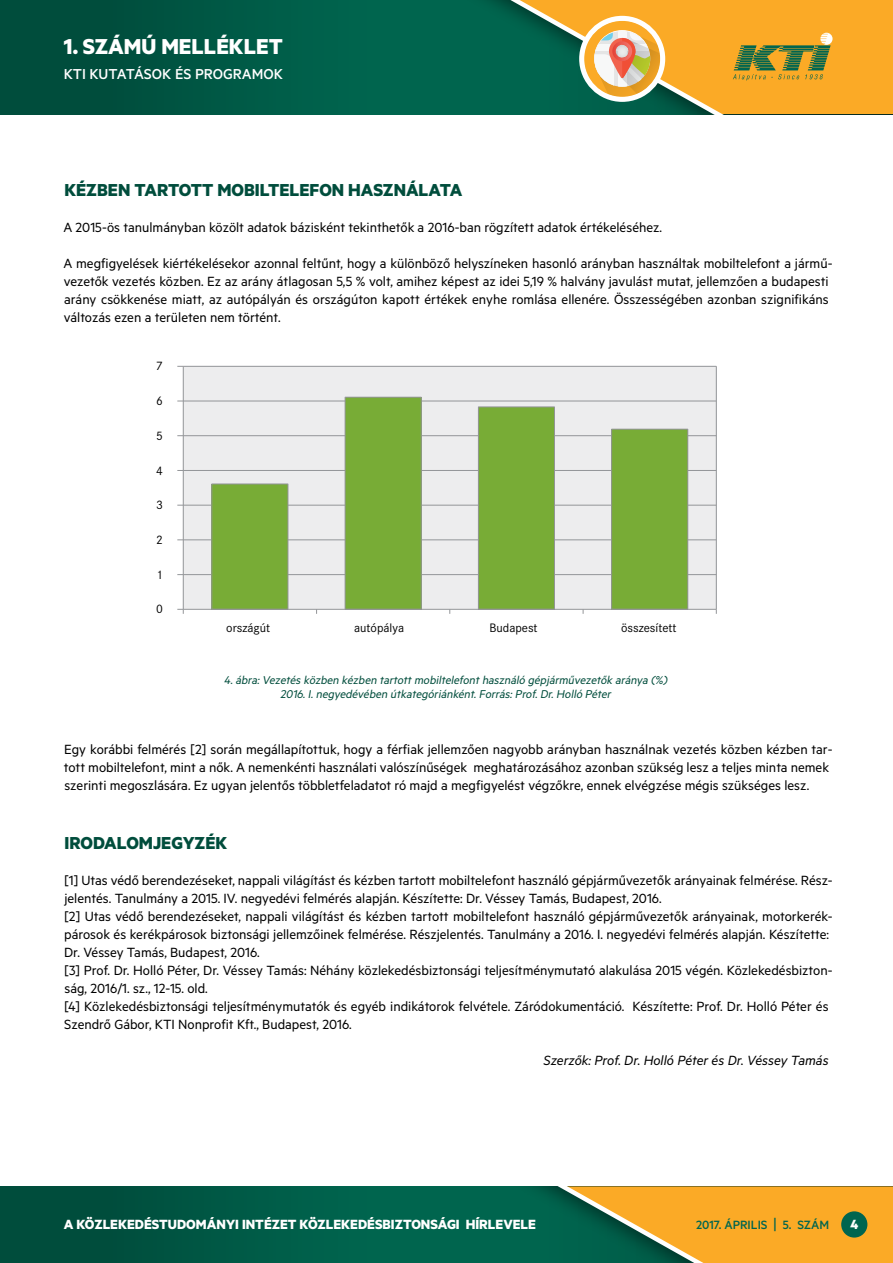
<style>
.page{position:relative;width:893px;height:1263px;background:#fff}
.page>*{position:absolute;margin:0;border:0;box-sizing:border-box;transform-origin:0 0}
.t1{font:700 24.3px "Metric";color:#fff}
.t2{font:700 19.5px "Metric";color:#004d3c}
.t3{font:500 16.2px "Metric";color:#fff}
.t4{font:15px/18px "Metric";color:#000}
.t5{font:700 15px "Metric";color:#fff}
.t6{font:italic 15px "Metric";color:#000}
.t7{font:500 13.5px "Metric";color:#00654f}
.t8{font:italic 12.75px/14.2px "Metric";color:#004d3c;text-align:center}
.t9{font:12.75px "Corporate S Hu";color:#000}
.s1{font-size:18.15px}
</style>
<div class="page">
<svg style="left:0;top:1186px;width:371px;height:77px;background:#005542"></svg>
<svg style="left:374px;top:1186px;width:519px;height:77px;background:#7d873c"></svg>
<div style="left:841px;top:1211px;width:26px;height:26px;background:#00654f;border-radius:50%"></div>
<div style="left:0;top:0;width:893px;height:114px;background:#00513f"></div>
<svg style="left:292px;top:0;width:601px;height:114px;background:#68813e"></svg>
<svg style="left:733px;top:33px;width:99px;height:47px;background:#af9636"></svg>
<svg style="left:584px;top:20px;width:77px;height:77px;background:#e1b87c"></svg>
<div style="left:579px;top:16px;width:86px;height:86px;border:5px solid #fff;border-radius:50%"></div>
<div style="left:183px;top:366px;width:533px;height:243px;background:#ededee"></div>
<hr style="left:183px;top:574px;width:533px;height:1px;background:#939598">
<hr style="left:183px;top:539px;width:533px;height:1px;background:#939598">
<hr style="left:183px;top:505px;width:533px;height:1px;background:#939598">
<hr style="left:183px;top:470px;width:533px;height:1px;background:#939598">
<hr style="left:183px;top:435px;width:533px;height:1px;background:#939598">
<hr style="left:183px;top:401px;width:533px;height:1px;background:#939598">
<hr style="left:183px;top:366px;width:533px;height:1px;background:#939598">
<div style="left:212px;top:484px;width:76px;height:125px;background:#78ac36"></div>
<div style="left:212px;top:484px;width:76px;height:125px;border:1px solid #939597"></div>
<div style="left:345px;top:397px;width:76px;height:212px;background:#78ac36"></div>
<div style="left:345px;top:397px;width:76px;height:212px;border:1px solid #939597"></div>
<div style="left:478px;top:407px;width:76px;height:202px;background:#78ac36"></div>
<div style="left:478px;top:407px;width:77px;height:202px;border:1px solid #939597"></div>
<div style="left:612px;top:429px;width:76px;height:180px;background:#78ac36"></div>
<div style="left:611px;top:429px;width:77px;height:180px;border:1px solid #939597"></div>
<hr style="left:183px;top:366px;width:1px;height:243px;background:#939598">
<hr style="left:183px;top:609px;width:533px;height:1px;background:#939598">
<svg style="left:177px;top:609px;width:7px;height:5px"></svg>
<hr style="left:716px;top:366px;width:1px;height:243px;background:#939598">
<h1 class="t1" style="left:64px;top:31px;width:220px">1. SZÁMÚ MELLÉKLET</h1>
<p class="t3" style="left:64px;top:65px;width:221px">KTI KUTATÁSOK ÉS PROGRAMOK</p>
<h2 class="t2" style="left:64px;top:178px;width:400px">KÉZBEN TARTOTT MOBILTELEFON HASZNÁLATA</h2>
<p class="t4" style="left:63px;top:217px;width:600px">A 2015-ös tanulmányban közölt adatok bázisként tekinthetők a 2016-ban rögzített adatok értékeléséhez.</p>
<p class="t4" style="left:63px;top:253px;width:771px">A megfigyelések kiértékelésekor azonnal feltűnt, hogy a különböző helyszíneken hasonló arányban használtak mobiltelefont a jármű&shy;vezetők vezetés közben. Ez az arány átlagosan 5,5 % volt, amihez képest az idei 5,19 % halvány javulást mutat, jellemzően a budapesti arány csökkenése miatt, az autópályán és országúton kapott értékek enyhe romlása ellenére. Összességében azonban szignifikáns változás ezen a területen nem történt.</p>
<p class="t9" style="left:156px;top:359px;width:8px">7</p>
<p class="t9" style="left:156px;top:394px;width:8px">6</p>
<p class="t9" style="left:156px;top:429px;width:8px">5</p>
<p class="t9" style="left:156px;top:463px;width:8px">4</p>
<p class="t9" style="left:156px;top:498px;width:8px">3</p>
<p class="t9" style="left:156px;top:533px;width:8px">2</p>
<p class="t9" style="left:156px;top:568px;width:8px">1</p>
<p class="t9" style="left:156px;top:602px;width:8px">0</p>
<p class="t9" style="left:226px;top:621px;width:45px">országút</p>
<p class="t9" style="left:354px;top:621px;width:51px">autópálya</p>
<p class="t9" style="left:489px;top:621px;width:50px">Budapest</p>
<p class="t9" style="left:621px;top:621px;width:57px">összesített</p>
<p class="t8" style="left:224px;top:672px;width:447px">4.ábra:Vezetés közben kézben tartottmobiltelefonthasználó gépjárművezetők aránya (%)<br>2016.I.negyedévében útkategóriánként.Forrás:Prof.Dr.Holló Péter</p>
<p class="t4" style="left:64px;top:739px;width:770px">Egy korábbi felmérés [2] során megállapítottuk, hogy a férfiak jellemzően nagyobb arányban használnak vezetés közben kézben tar&shy;tott mobiltelefont, mint a nők. A nemenkénti használati valószínűségek meghatározásához azonban szükség lesz a teljes minta nemek szerinti megoszlására. Ez ugyan jelentős többletfeladatot ró majd a megfigyelést végzőkre, ennek elvégzése mégis szükséges lesz.</p>
<h2 class="t2" style="left:64px;top:831px;width:164px">IRODALOMJEGYZÉK</h2>
<p class="t4" style="left:64px;top:871px;width:770px">[1] Utas védő berendezéseket, nappali világítást és kézben tartott mobiltelefont használó gépjárművezetők arányainak felmérése. Rész&shy;jelentés. Tanulmány a 2015. IV. negyedévi felmérés alapján. Készítette: Dr. Véssey Tamás, Budapest, 2016.<br>[2] Utas védő berendezéseket, nappali világítást és kézben tartott mobiltelefont használó gépjárművezetők arányainak, motorkerék&shy;párosok és kerékpárosok biztonsági jellemzőinek felmérése. Részjelentés. Tanulmány a 2016. I. negyedévi felmérés alapján. Készítette:<br>Dr. Véssey Tamás, Budapest, 2016.<br>[3] Prof. Dr. Holló Péter, Dr. Véssey Tamás: Néhány közlekedésbiztonsági teljesítménymutató alakulása 2015 végén. Közlekedésbizton&shy;ság, 2016/1. sz., 12-15. old.<br>[4] Közlekedésbiztonsági teljesítménymutatók és egyéb indikátorok felvétele. Záródokumentáció. Készítette: Prof. Dr. Holló Péter és Szendrő Gábor, KTI Nonprofit Kft., Budapest, 2016.</p>
<p class="t6" style="left:543px;top:1052px;width:287px">Szerzők: Prof. Dr. Holló Péter és Dr. Véssey Tamás</p>
<p class="t5" style="left:64px;top:1215px;width:474px">A KÖZLEKEDÉSTUDOMÁNYI INTÉZET KÖZLEKEDÉSBIZTONSÁGI HÍRLEVELE</p>
<p class="t7" style="left:696px;top:1217px;width:135px">2017. ÁPRILIS <span class="s1">|</span> 5. SZÁM</p>
<p class="t5" style="left:850px;top:1215px;width:10px">4</p>
</div>
